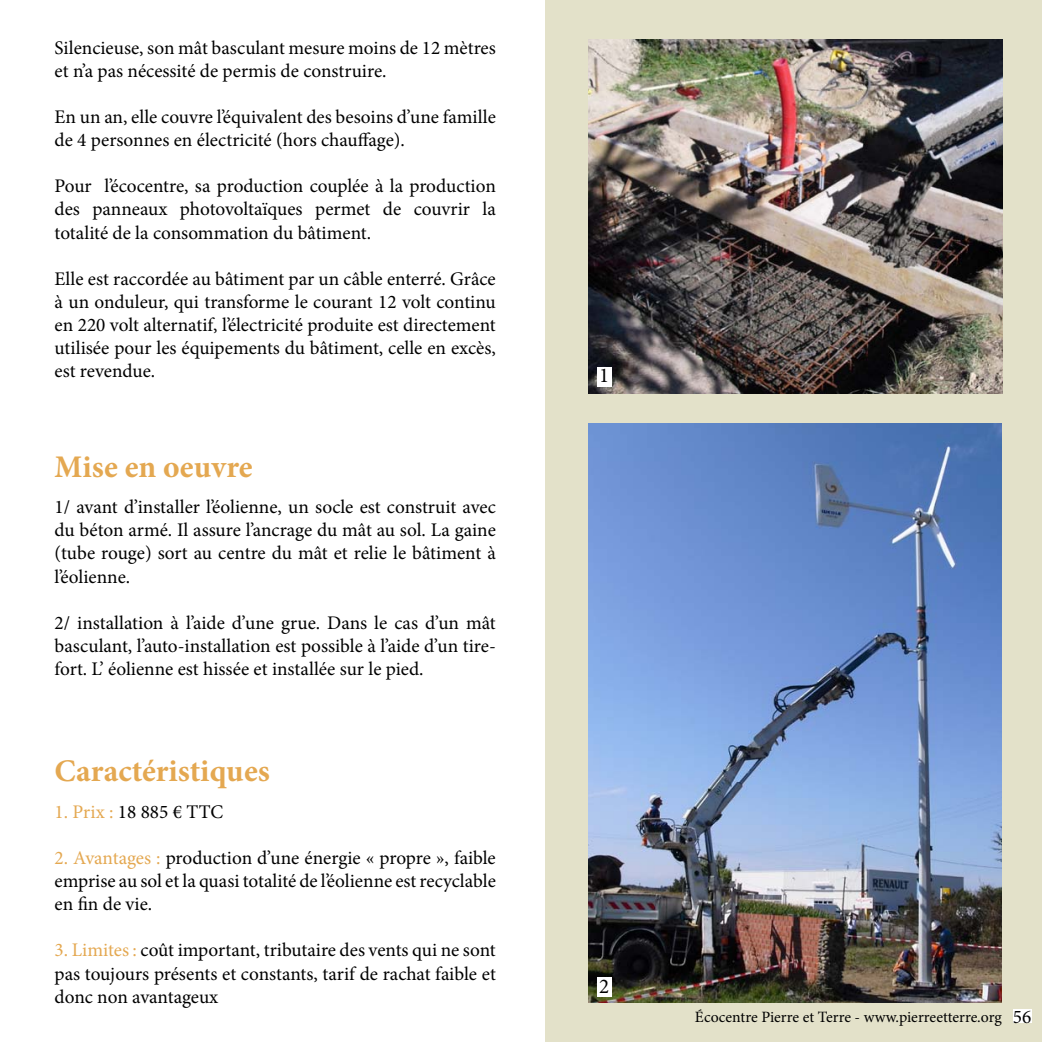
<style>
.page{position:relative;width:1042px;height:1042px;background:#fff}
.page>*{position:absolute;margin:0;border:0;box-sizing:border-box;transform-origin:0 0}
.t1{font:700 31.5px "Minion Pro";color:#e4a851}
.t2{font:21px "Minion Pro";color:#000}
.t3{font:19.25px/23.1px "Minion Pro";color:#000;text-align:justify}
.t4{font:15.75px "Minion Pro";color:#000}
.s1{color:#e4a851}
.s2{font-size:19.25px}
</style>
<div class="page">
<div style="left:546px;top:0;width:496px;height:1042px;background:#e3e1c9"></div>
<img style="left:588px;top:40px;width:414px;height:354px">
<img style="left:588px;top:423px;width:413px;height:579px">
<div style="left:597px;top:977px;width:14px;height:20px;background:#fff"></div>
<div style="left:597px;top:367px;width:14px;height:20px;background:#fff"></div>
<div style="left:1013px;top:1008px;width:18px;height:14px;background:#fff"></div>
<p class="t3" style="left:55px;top:36px;width:443px">Silencieuse, son mât basculant mesure moins de 12 mètres et n’a pas nécessité de permis de construire.</p>
<p class="t3" style="left:55px;top:105px;width:443px">En un an, elle couvre l’équivalent des besoins d’une famille de 4 personnes en électricité (hors chauffage).</p>
<p class="t3" style="left:55px;top:175px;width:443px">Pour l’écocentre, sa production couplée à la production des panneaux photovoltaïques permet de couvrir la totalité de la consommation du bâtiment.</p>
<p class="t3" style="left:55px;top:267px;width:443px">Elle est raccordée au bâtiment par un câble enterré. Grâce à un onduleur, qui transforme le courant 12 volt continu en 220 volt alternatif, l’électricité produite est directement utilisée pour les équipements du bâtiment, celle en excès, est revendue.</p>
<h1 class="t1" style="left:55px;top:445px;width:199px">Mise en oeuvre</h1>
<p class="t3" style="left:55px;top:496px;width:443px">1/ avant d’installer l’éolienne, un socle est construit avec du béton armé. Il assure l’ancrage du mât au sol. La gaine (tube rouge) sort au centre du mât et relie le bâtiment à l’éolienne.</p>
<p class="t3" style="left:55px;top:611px;width:443px">2/ installation à l’aide d’une grue. Dans le cas d’un mât basculant, l’auto-installation est possible à l’aide d’un tire&shy;fort. L’ éolienne est hissée et installée sur le pied.</p>
<h1 class="t1" style="left:55px;top:749px;width:217px">Caractéristiques</h1>
<p class="t3" style="left:55px;top:800px;width:170px"><span class="s1">1. Prix :</span> 18 885 € TTC</p>
<p class="t3" style="left:55px;top:846px;width:443px"><span class="s1">2. Avantages :</span> production d’une énergie « propre », faible emprise au sol et la quasi totalité de l’éolienne est recyclable en fin de vie.</p>
<p class="t3" style="left:55px;top:939px;width:443px"><span class="s1">3. Limites :</span> coût important, tributaire des vents qui ne sont pas toujours présents et constants, tarif de rachat faible et donc non avantageux</p>
<p class="t2" style="left:599px;top:362px;width:12px">1</p>
<p class="t2" style="left:599px;top:972px;width:12px">2</p>
<p class="t4" style="left:695px;top:1006px;width:338px">écocentre Pierre et Terre - www.pierreetterre.org <span class="s2">56</span></p>
</div>
